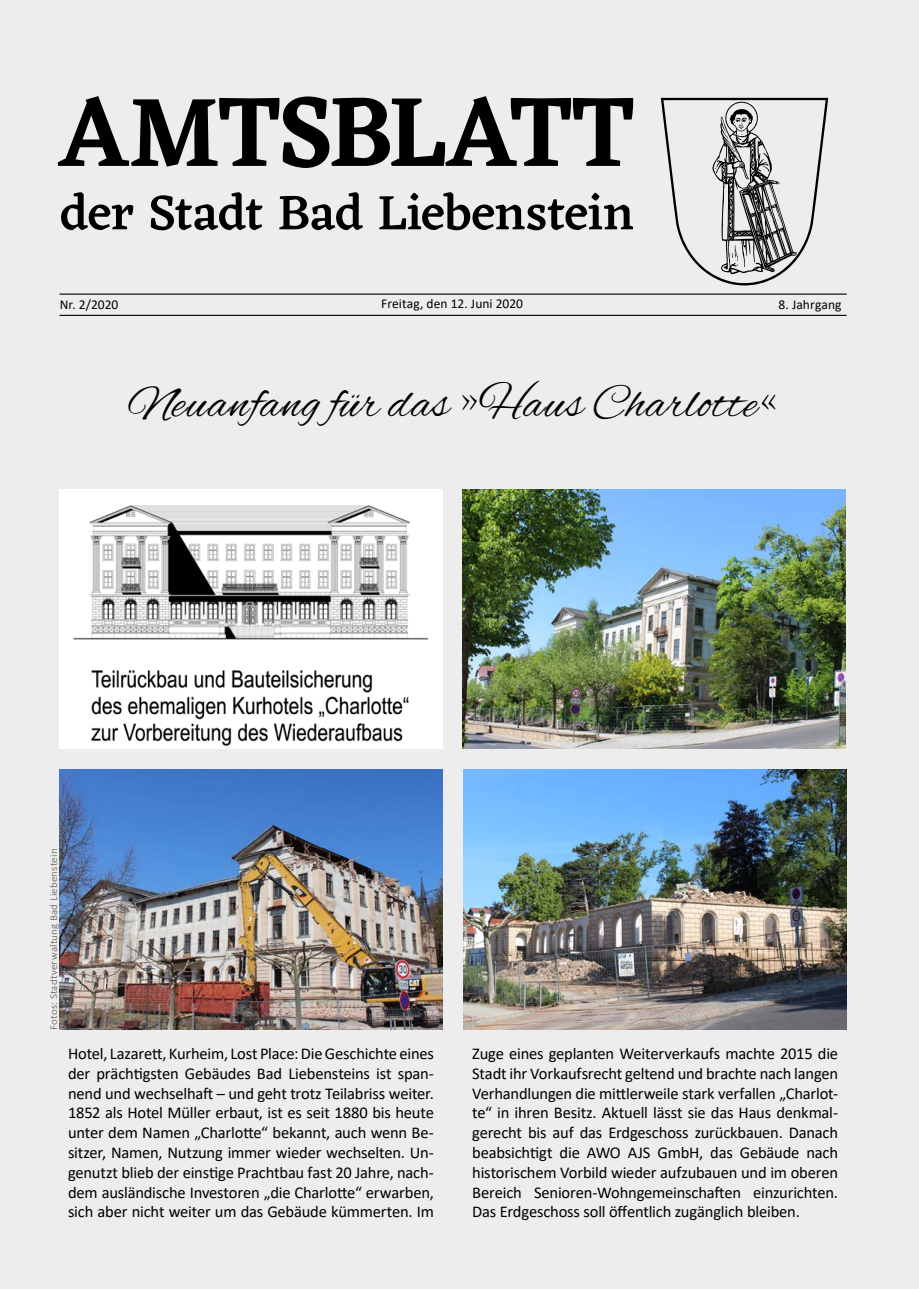
<style>
.page{position:relative;width:919px;height:1289px;background:#fff}
.page>*{position:absolute;margin:0;border:0;box-sizing:border-box;transform-origin:0 0}
.t1{font:600 102.3px "Eczar";letter-spacing:-.02em;color:#000;scale:.94 1}
.t2{font:500 50.4px "Eczar";letter-spacing:-.01em;color:#000}
.AB_Druck_Zü3{font:48px "Alex Brush";letter-spacing:.02em;color:#000}
.AB_Druck_Text{font:16.5px/19.8px "Calibri";letter-spacing:-.015em;color:#000;text-align:justify}
.t3{font:13.5px "Calibri";letter-spacing:.005em;color:#000}
.t4{font:300 10.5px "Calibri";letter-spacing:.015em;color:#575756;scale:1.05 1}
</style>
<div class="page">
<div style="left:0;top:0;width:918px;height:1288px;background:#ededed"></div>
<hr style="left:60px;top:293px;width:786px;height:2px;background:#000">
<hr style="left:60px;top:315px;width:786px;height:1px;background:#000">
<svg style="left:660px;top:98px;width:168px;height:187px"></svg>
<img style="left:60px;top:770px;width:382px;height:259px">
<img style="left:463px;top:489px;width:382px;height:259px">
<img style="left:463px;top:770px;width:383px;height:259px">
<img style="left:60px;top:489px;width:382px;height:259px">
<h1 class="t1" style="left:60px;top:71px;width:612px">AMTSBLATT</h1>
<h2 class="t2" style="left:60px;top:182px;width:575px">der Stadt Bad Liebenstein</h2>
<p class="t3" style="left:60px;top:295px;width:60px">Nr. 2/2020</p>
<p class="t3" style="left:381px;top:294px;width:143px">Freitag, den 12. Juni 2020</p>
<p class="t3" style="left:778px;top:295px;width:64px">8. Jahrgang</p>
<p class="AB_Druck_Zü3" style="left:128px;top:376px;width:651px">Neuanfang für das »Haus Charlotte«</p>
<p class="t4" style="left:47px;top:1029px;width:174px;rotate:-90deg">Fotos: Stadtverwaltung Bad Liebenstein</p>
<p class="AB_Druck_Text" style="left:68px;top:1043px;width:367px">Hotel, Lazarett, Kurheim, Lost Place: Die Geschichte eines der prächtigsten Gebäudes Bad Liebensteins ist span&shy;nend und wechselhaft – und geht trotz Teilabriss weiter.<br>1852 als Hotel Müller erbaut, ist es seit 1880 bis heute unter dem Namen „Charlotte“ bekannt, auch wenn Be&shy;sitzer, Namen, Nutzung immer wieder wechselten. Un&shy;genutzt blieb der einstige Prachtbau fast 20 Jahre, nach&shy;dem ausländische Investoren „die Charlotte“ erwarben, sich aber nicht weiter um das Gebäude kümmerten. Im</p>
<p class="AB_Druck_Text" style="left:472px;top:1043px;width:367px">Zuge eines geplanten Weiterverkaufs machte 2015 die Stadt ihr Vorkaufsrecht geltend und brachte nach langen Verhandlungen die mittlerweile stark verfallen „Charlot&shy;te“ in ihren Besitz. Aktuell lässt sie das Haus denkmal&shy;gerecht bis auf das Erdgeschoss zurückbauen. Danach beabsichtigt die AWO AJS GmbH, das Gebäude nach historischem Vorbild wieder aufzubauen und im oberen Bereich Senioren-Wohngemeinschaften einzurichten.<br>Das Erdgeschoss soll öffentlich zugänglich bleiben.</p>
</div>
